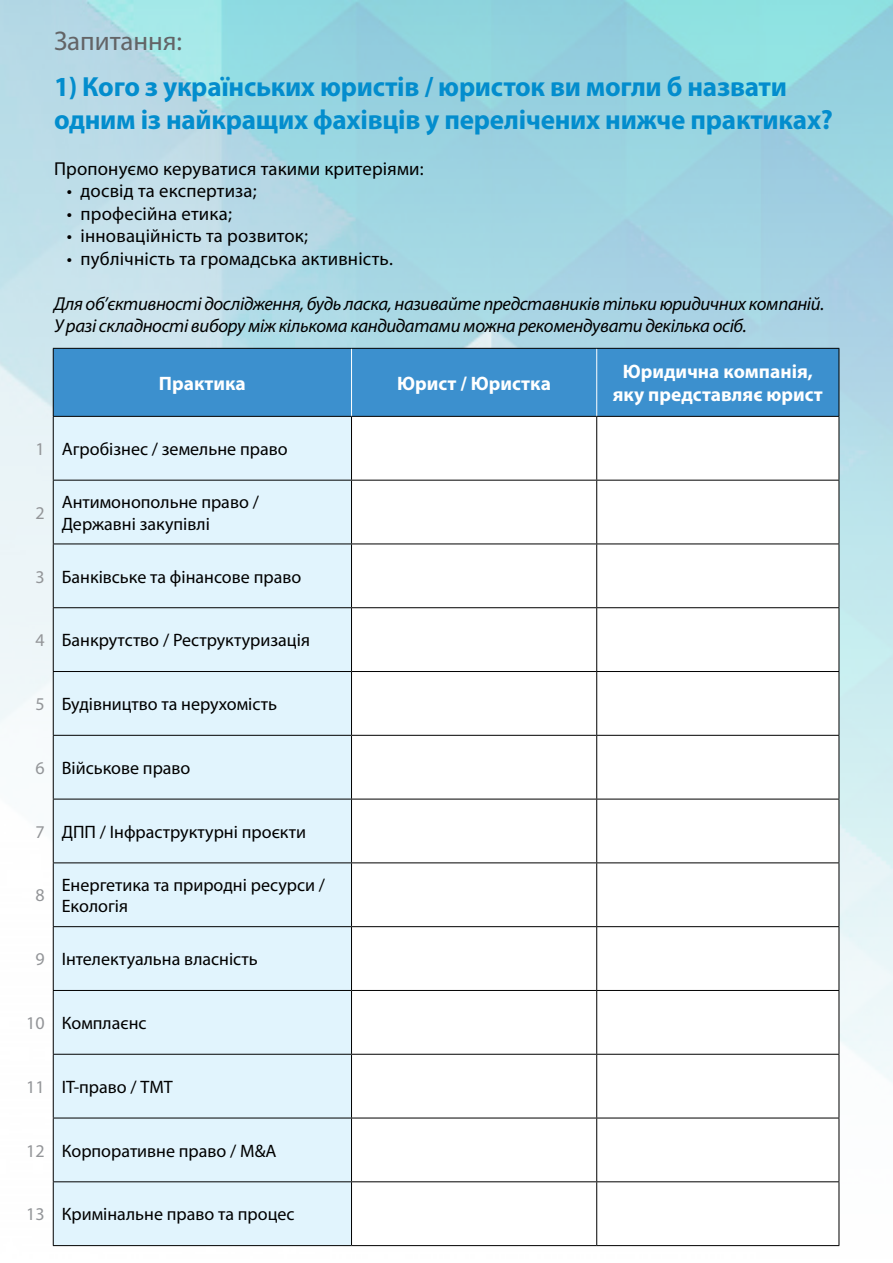
<style>
.page{position:relative;width:893px;height:1263px;background:#fff}
.page>*{position:absolute;margin:0;border:0;box-sizing:border-box;transform-origin:0 0}
.t1{font:700 27.75px/33.3px "Myriad Pro";letter-spacing:-.01em;color:#038dcd}
.t2{font:27px "Myriad Pro";color:#636466}
.t3{font:700 19.5px/23.4px "Myriad Pro";color:#fff;text-align:center}
.t4{font:italic 18.75px/22.5px "Myriad Pro";letter-spacing:-.02em;color:#000}
.t5{font:18.75px "Myriad Pro";letter-spacing:.01em;color:#000}
.t6{font:18px/21.6px "Myriad Pro";color:#000}
.t7{font:18px "Myriad Pro";color:#939598}
.s1{color:#939598}
</style>
<div class="page">
<img style="left:0;top:0;width:893px;height:1247px">
<div style="left:54px;top:349px;width:785px;height:67px;background:#3c90ce"></div>
<div style="left:54px;top:417px;width:297px;height:828px;background:#e1f4fd"></div>
<svg style="left:352px;top:417px;width:487px;height:828px"></svg>
<hr style="left:351px;top:349px;width:1px;height:67px;background:#fff">
<hr style="left:596px;top:349px;width:1px;height:67px;background:#fff">
<hr style="left:53px;top:417px;width:1px;height:63px;background:#000">
<hr style="left:351px;top:417px;width:1px;height:63px;background:#000">
<hr style="left:596px;top:417px;width:1px;height:63px;background:#000">
<hr style="left:839px;top:417px;width:1px;height:63px;background:#000">
<hr style="left:53px;top:480px;width:298px;height:1px;background:#000">
<hr style="left:53px;top:480px;width:1px;height:64px;background:#000">
<hr style="left:351px;top:480px;width:246px;height:1px;background:#000">
<hr style="left:351px;top:480px;width:1px;height:64px;background:#000">
<hr style="left:597px;top:480px;width:242px;height:1px;background:#000">
<hr style="left:596px;top:480px;width:1px;height:64px;background:#000">
<hr style="left:839px;top:480px;width:1px;height:64px;background:#000">
<hr style="left:53px;top:544px;width:298px;height:1px;background:#000">
<hr style="left:53px;top:544px;width:1px;height:63px;background:#000">
<hr style="left:351px;top:544px;width:246px;height:1px;background:#000">
<hr style="left:351px;top:544px;width:1px;height:63px;background:#000">
<hr style="left:597px;top:544px;width:242px;height:1px;background:#000">
<hr style="left:596px;top:544px;width:1px;height:63px;background:#000">
<hr style="left:839px;top:544px;width:1px;height:63px;background:#000">
<hr style="left:53px;top:607px;width:298px;height:1px;background:#000">
<hr style="left:53px;top:608px;width:1px;height:63px;background:#000">
<hr style="left:351px;top:607px;width:246px;height:1px;background:#000">
<hr style="left:351px;top:608px;width:1px;height:63px;background:#000">
<hr style="left:597px;top:607px;width:242px;height:1px;background:#000">
<hr style="left:596px;top:608px;width:1px;height:63px;background:#000">
<hr style="left:839px;top:608px;width:1px;height:63px;background:#000">
<hr style="left:53px;top:671px;width:298px;height:1px;background:#000">
<hr style="left:53px;top:672px;width:1px;height:63px;background:#000">
<hr style="left:351px;top:671px;width:246px;height:1px;background:#000">
<hr style="left:351px;top:672px;width:1px;height:63px;background:#000">
<hr style="left:597px;top:671px;width:242px;height:1px;background:#000">
<hr style="left:596px;top:672px;width:1px;height:63px;background:#000">
<hr style="left:839px;top:672px;width:1px;height:63px;background:#000">
<hr style="left:53px;top:735px;width:298px;height:1px;background:#000">
<hr style="left:53px;top:736px;width:1px;height:63px;background:#000">
<hr style="left:351px;top:735px;width:246px;height:1px;background:#000">
<hr style="left:351px;top:736px;width:1px;height:63px;background:#000">
<hr style="left:597px;top:735px;width:242px;height:1px;background:#000">
<hr style="left:596px;top:736px;width:1px;height:63px;background:#000">
<hr style="left:839px;top:736px;width:1px;height:63px;background:#000">
<hr style="left:53px;top:799px;width:298px;height:1px;background:#000">
<hr style="left:53px;top:799px;width:1px;height:63px;background:#000">
<hr style="left:351px;top:799px;width:246px;height:1px;background:#000">
<hr style="left:351px;top:799px;width:1px;height:63px;background:#000">
<hr style="left:597px;top:799px;width:242px;height:1px;background:#000">
<hr style="left:596px;top:799px;width:1px;height:63px;background:#000">
<hr style="left:839px;top:799px;width:1px;height:63px;background:#000">
<hr style="left:53px;top:862px;width:298px;height:1px;background:#000">
<hr style="left:53px;top:863px;width:1px;height:63px;background:#000">
<hr style="left:351px;top:862px;width:246px;height:1px;background:#000">
<hr style="left:351px;top:863px;width:1px;height:63px;background:#000">
<hr style="left:597px;top:862px;width:242px;height:1px;background:#000">
<hr style="left:596px;top:863px;width:1px;height:63px;background:#000">
<hr style="left:839px;top:863px;width:1px;height:63px;background:#000">
<hr style="left:53px;top:926px;width:298px;height:1px;background:#000">
<hr style="left:53px;top:927px;width:1px;height:63px;background:#000">
<hr style="left:351px;top:926px;width:246px;height:1px;background:#000">
<hr style="left:351px;top:927px;width:1px;height:63px;background:#000">
<hr style="left:597px;top:926px;width:242px;height:1px;background:#000">
<hr style="left:596px;top:927px;width:1px;height:63px;background:#000">
<hr style="left:839px;top:927px;width:1px;height:63px;background:#000">
<hr style="left:53px;top:990px;width:298px;height:1px;background:#000">
<hr style="left:53px;top:991px;width:1px;height:63px;background:#000">
<hr style="left:351px;top:990px;width:246px;height:1px;background:#000">
<hr style="left:351px;top:991px;width:1px;height:63px;background:#000">
<hr style="left:597px;top:990px;width:242px;height:1px;background:#000">
<hr style="left:596px;top:991px;width:1px;height:63px;background:#000">
<hr style="left:839px;top:991px;width:1px;height:63px;background:#000">
<hr style="left:53px;top:1054px;width:298px;height:1px;background:#000">
<hr style="left:53px;top:1054px;width:1px;height:64px;background:#000">
<hr style="left:351px;top:1054px;width:246px;height:1px;background:#000">
<hr style="left:351px;top:1054px;width:1px;height:64px;background:#000">
<hr style="left:597px;top:1054px;width:242px;height:1px;background:#000">
<hr style="left:596px;top:1054px;width:1px;height:64px;background:#000">
<hr style="left:839px;top:1054px;width:1px;height:64px;background:#000">
<hr style="left:53px;top:1118px;width:298px;height:1px;background:#000">
<hr style="left:53px;top:1118px;width:1px;height:63px;background:#000">
<hr style="left:351px;top:1118px;width:246px;height:1px;background:#000">
<hr style="left:351px;top:1118px;width:1px;height:63px;background:#000">
<hr style="left:597px;top:1118px;width:242px;height:1px;background:#000">
<hr style="left:596px;top:1118px;width:1px;height:63px;background:#000">
<hr style="left:839px;top:1118px;width:1px;height:63px;background:#000">
<hr style="left:53px;top:1181px;width:298px;height:1px;background:#000">
<hr style="left:53px;top:1182px;width:1px;height:63px;background:#000">
<hr style="left:351px;top:1181px;width:246px;height:1px;background:#000">
<hr style="left:351px;top:1182px;width:1px;height:63px;background:#000">
<hr style="left:597px;top:1181px;width:242px;height:1px;background:#000">
<hr style="left:596px;top:1182px;width:1px;height:63px;background:#000">
<hr style="left:839px;top:1182px;width:1px;height:63px;background:#000">
<hr style="left:53px;top:1245px;width:298px;height:1px;background:#000">
<hr style="left:351px;top:1245px;width:246px;height:1px;background:#000">
<hr style="left:597px;top:1245px;width:242px;height:1px;background:#000">
<hr style="left:53px;top:348px;width:298px;height:1px;background:#000">
<hr style="left:53px;top:349px;width:1px;height:67px;background:#000">
<hr style="left:351px;top:348px;width:246px;height:1px;background:#000">
<hr style="left:597px;top:348px;width:242px;height:1px;background:#000">
<hr style="left:839px;top:349px;width:1px;height:67px;background:#000">
<hr style="left:53px;top:416px;width:298px;height:1px;background:#000">
<hr style="left:351px;top:416px;width:246px;height:1px;background:#000">
<hr style="left:597px;top:416px;width:242px;height:1px;background:#000">
<h2 class="t2" style="left:54px;top:24px;width:130px">Запитання:</h2>
<h1 class="t1" style="left:54px;top:69px;width:780px">1) Кого з українських юристів / юристок ви могли б назвати одним із найкращих фахівців у перелічених нижче практиках?</h1>
<p class="t5" style="left:54px;top:157px;width:371px">Пропонуємо керуватися такими критеріями:</p>
<p class="t5" style="left:67px;top:179px;width:191px">• досвід та експертиза;</p>
<p class="t5" style="left:67px;top:202px;width:167px">• професійна етика;</p>
<p class="t5" style="left:67px;top:224px;width:243px">• інноваційність та розвиток;</p>
<p class="t5" style="left:67px;top:247px;width:328px">• публічність та громадська активність.</p>
<p class="t4" style="left:54px;top:292px;width:772px">Для об’єктивності дослідження, будь ласка, називайте представників тільки юридичних компаній.<br>У разі складності вибору між кількома кандидатами можна рекомендувати декілька осіб.</p>
<p class="t3" style="left:159px;top:371px;width:89px">Практика</p>
<p class="t3" style="left:397px;top:371px;width:155px">Юрист / Юристка</p>
<p class="t3" style="left:613px;top:359px;width:212px">Юридична компанія, яку представляє юрист</p>
<p class="t6" style="left:36px;top:438px;width:254px"><span class="s1">1</span> Агробізнес / земельне право</p>
<p class="t7" style="left:36px;top:502px;width:11px">2</p>
<p class="t6" style="left:62px;top:491px;width:199px">Антимонопольне право /<br>Державні закупівлі</p>
<p class="t6" style="left:36px;top:565px;width:267px"><span class="s1">3</span> Банківське та фінансове право</p>
<p class="t6" style="left:36px;top:629px;width:276px"><span class="s1">4</span> Банкрутство / Реструктуризація</p>
<p class="t6" style="left:36px;top:693px;width:243px"><span class="s1">5</span> Будівництво та нерухомість</p>
<p class="t6" style="left:36px;top:757px;width:156px"><span class="s1">6</span> Військове право</p>
<p class="t6" style="left:36px;top:820px;width:272px"><span class="s1">7</span> ДПП / Інфраструктурні проєкти</p>
<p class="t7" style="left:36px;top:884px;width:11px">8</p>
<p class="t6" style="left:62px;top:873px;width:265px">Енергетика та природні ресурси /<br>Екологія</p>
<p class="t6" style="left:36px;top:948px;width:224px"><span class="s1">9</span> Інтелектуальна власність</p>
<p class="t6" style="left:26px;top:1012px;width:122px"><span class="s1">10</span> Комплаєнс</p>
<p class="t6" style="left:26px;top:1076px;width:148px"><span class="s1">11</span> ІТ-право / ТМТ</p>
<p class="t6" style="left:26px;top:1139px;width:252px"><span class="s1">12</span> Корпоративне право / M&amp;A</p>
<p class="t6" style="left:26px;top:1203px;width:270px"><span class="s1">13</span> Кримінальне право та процес</p>
</div>
